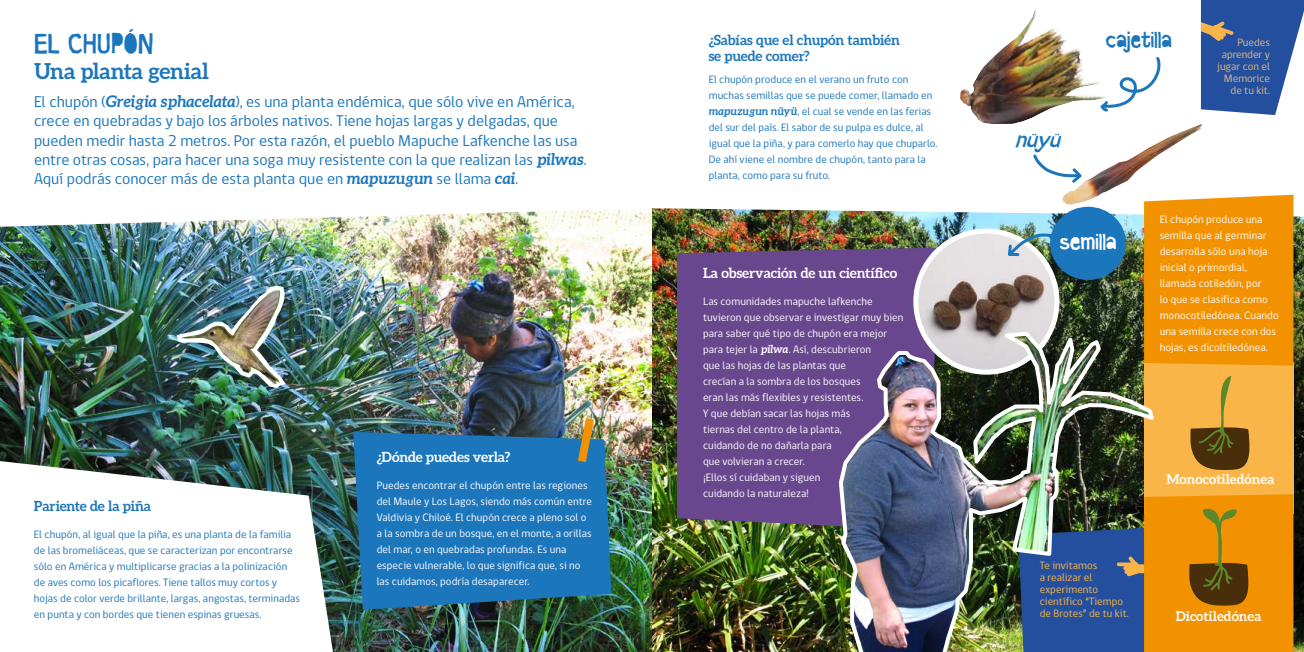
<style>
.page{position:relative;width:1304px;height:652px;background:#fff}
.page>*{position:absolute;margin:0;border:0;box-sizing:border-box;transform-origin:0 0}
.t1{font:700 22px "Aleo";letter-spacing:-.005em;color:#1c76bc}
.t2{font:22px "Cutitout DEMO Soft";letter-spacing:.005em;color:#1c76bc}
.t3{font:17.1px "Cutitout DEMO Soft";color:#1c76bc}
.t4{font:17.1px "Cutitout DEMO Soft";color:#fff}
.t5{font:italic 17.1px "Cutitout DEMO Soft";color:#1c76bc}
.t6{font:16px/19.2px "gob CL";color:#1c76bc}
.t7{font:700 14px/16px "Aleo";letter-spacing:-.015em;color:#1c76bc}
.t8{font:700 14px "Aleo";letter-spacing:-.01em;color:#fff}
.t9{font:700 13.5px "Aleo";color:#fff}
.t10{font:11px/16px "gob CL";letter-spacing:.005em;color:#fff}
.t11{font:11px/16px "gob CL";letter-spacing:.005em;color:#1c76bc}
.t12{font:11px/12px "gob CL";letter-spacing:.005em;color:#fab548}
.t13{font:11px/12px "gob CL";color:#e1b87f;text-align:right}
.s1{font-family:"Aleo";font-weight:700;font-style:italic}
</style>
<div class="page">
<img style="left:0;top:208px;width:1304px;height:444px">
<svg style="left:353px;top:432px;width:258px;height:178px;background:#1e73b0"></svg>
<div style="left:677px;top:248px;width:262px;height:282px;background:#69478e"></div>
<svg style="left:0;top:461px;width:333px;height:191px"></svg>
<svg style="left:573px;top:410px;width:26px;height:61px;background:#7b8d7e"></svg>
<img style="left:916px;top:231px;width:141px;height:141px;border-radius:71px">
<img style="left:173px;top:282px;width:118px;height:110px">
<img style="left:181px;top:290px;width:99px;height:94px">
<div style="left:1144px;top:363px;width:149px;height:151px;background:#fab548"></div>
<img style="left:837px;top:327px;width:317px;height:325px">
<svg style="left:1190px;top:376px;width:59px;height:94px"></svg>
<svg style="left:1018px;top:494px;width:275px;height:158px;background:#907341"></svg>
<img style="left:953px;top:0;width:351px;height:366px">
<h1 class="t2" style="left:34px;top:28px;width:121px">EL CHUPÓN</h1>
<h1 class="t1" style="left:34px;top:58px;width:176px">Una planta genial</h1>
<p class="t6" style="left:34px;top:93px;width:554px">El chupón (<span class="s1">Greigia sphacelata</span>), es una planta endémica, que sólo vive en América, crece en quebradas y bajo los árboles nativos. Tiene hojas largas y delgadas, que pueden medir hasta 2 metros. Por esta razón, el pueblo Mapuche Lafkenche las usa entre otras cosas, para hacer una soga muy resistente con la que realizan las <span class="s1">pilwas</span>.<br>Aquí podrás conocer más de esta planta que en <span class="s1">mapuzugun</span> se llama <span class="s1">cai</span>.</p>
<p class="t7" style="left:34px;top:497px;width:119px">Pariente de la piña</p>
<p class="t11" style="left:34px;top:527px;width:268px">El chupón, al igual que la piña, es una planta de la familia de las bromeliáceas, que se caracterizan por encontrarse sólo en América y multiplicarse gracias a la polinización de aves como los picaflores. Tiene tallos muy cortos y hojas de color verde brillante, largas, angostas, terminadas en punta y con bordes que tienen espinas gruesas.</p>
<p class="t8" style="left:377px;top:448px;width:135px">¿Dónde puedes verla?</p>
<p class="t10" style="left:377px;top:478px;width:217px">Puedes encontrar el chupón entre las regiones del Maule y Los Lagos, siendo más común entre Valdivia y Chiloé. El chupón crece a pleno sol o a la sombra de un bosque, en el monte, a orillas del mar, o en quebradas profundas. Es una especie vulnerable, lo que significa que, si no las cuidamos, podría desaparecer.</p>
<p class="t7" style="left:709px;top:32px;width:193px">¿Sabías que el chupón también se puede comer?</p>
<p class="t11" style="left:709px;top:72px;width:230px">El chupón produce en el verano un fruto con muchas semillas que se puede comer, llamado en <span class="s1">mapuzugun nüyü</span>, el cual se vende en las ferias del sur del país. El sabor de su pulpa es dulce, al igual que la piña, y para comerlo hay que chuparlo.<br>De ahí viene el nombre de chupón, tanto para la planta, como para su fruto.</p>
<p class="t8" style="left:703px;top:265px;width:196px">La observación de un científico</p>
<p class="t10" style="left:703px;top:294px;width:202px">Las comunidades mapuche lafkenche tuvieron que observar e investigar muy bien para saber qué tipo de chupón era mejor para tejer la <span class="s1">pilwa</span>. Así, descubrieron<br>que las hojas de las plantas que<br>crecían a la sombra de los bosques<br>eran las más flexibles y resistentes.<br>Y que debían sacar las hojas más<br>tiernas del centro de la planta,<br>cuidando de no dañarla para<br>que volvieran a crecer.<br>¡Ellos sí cuidaban y siguen<br>cuidando la naturaleza!</p>
<h2 class="t5" style="left:1015px;top:127px;width:52px">nüyü</h2>
<h2 class="t3" style="left:1105px;top:28px;width:68px">cajetilla</h2>
<p class="t13" style="left:1217px;top:37px;width:54px">Puedes aprender y jugar con el<br>Memorice de tu kit.</p>
<h2 class="t4" style="left:1059px;top:230px;width:59px">semilla</h2>
<p class="t10" style="left:1160px;top:212px;width:121px">El chupón produce una semilla que al germinar desarrolla sólo una hoja inicial o primordial, llamada cotiledón, por<br>lo que se clasifica como monocotiledónea. Cuando una semilla crece con dos hojas, es dicoltiledónea.</p>
<p class="t12" style="left:1040px;top:559px;width:91px">Te invitamos<br>a realizar el experimento científico “Tiempo de Brotes” de tu kit.</p>
<p class="t9" style="left:1166px;top:472px;width:110px">Monocotiledónea</p>
<p class="t9" style="left:1176px;top:608px;width:87px">Dicotiledónea</p>
</div>
